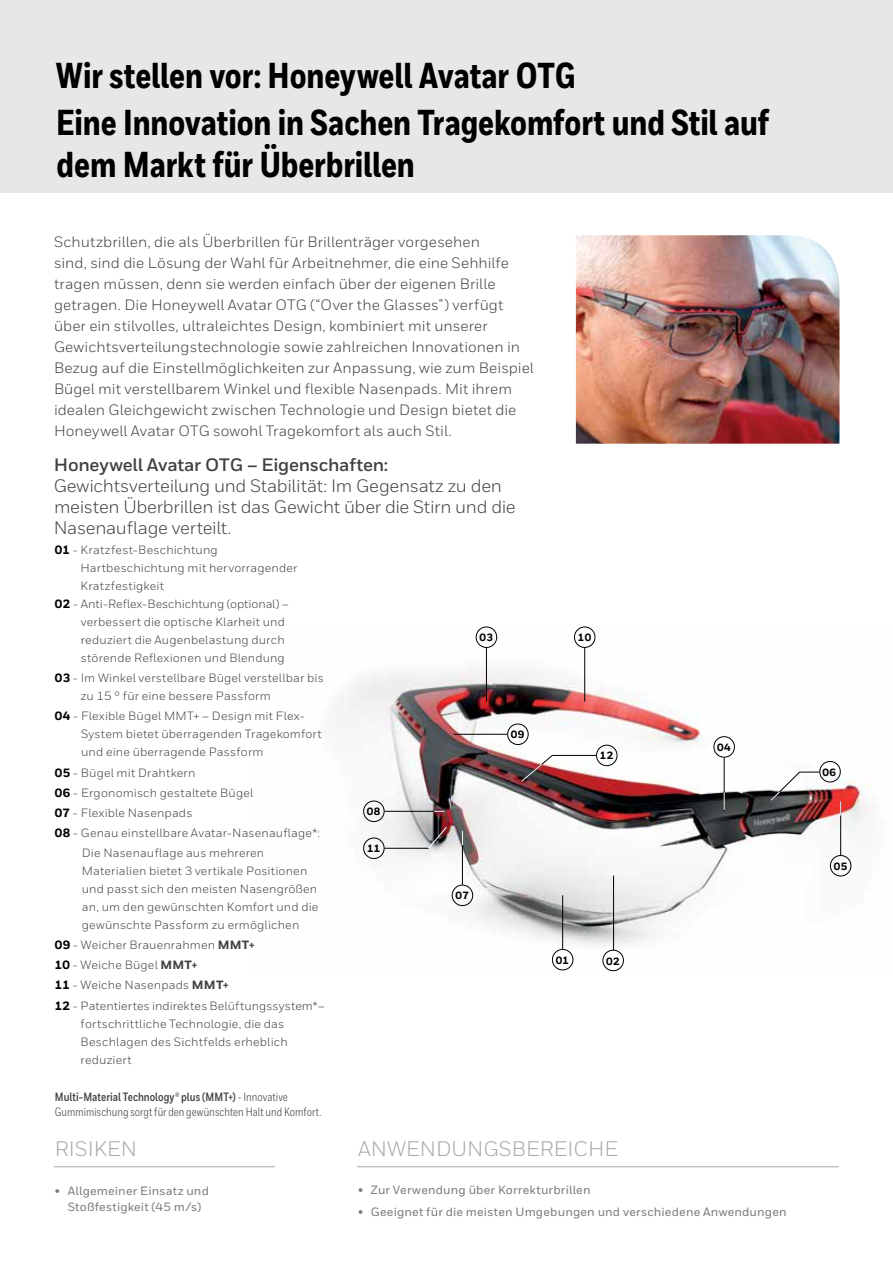
<style>
.page{position:relative;width:893px;height:1263px;background:#fff}
.page>*{position:absolute;margin:0;border:0;box-sizing:border-box;transform-origin:0 0}
.t1{font:800 36px/46.2px "Honeywell Cond";letter-spacing:-.005em;color:#000}
.t2{font:21px "Honeywell Sans";color:#a7a9ac}
.t3{font:18px/21px "Honeywell Sans";letter-spacing:-.015em;color:#414042}
.t4{font:700 18px "Honeywell Sans";letter-spacing:-.015em;color:#414042}
.t5{font:15px/21px "Honeywell Sans";letter-spacing:.005em;color:#414042}
.t6{font:12px/18px "Honeywell Sans";letter-spacing:.015em;color:#414042}
.t7{font:500 12px/15.8px "Honeywell Sans";letter-spacing:.015em;color:#77787b;text-align:center}
.t8{font:12px/15px "Honeywell Cond";letter-spacing:.005em;color:#414042}
.t9{font:12px "Honeywell Sans";letter-spacing:-.005em;color:#414042}
.t10{font:800 10.5px "Honeywell Sans";letter-spacing:.03em;color:#000}
.s1{font-weight:800;color:#000}
.s2{font-weight:800}
.s3{font-weight:700}
</style>
<div class="page">
<div style="left:0;top:0;width:893px;height:193px;background:#e6e7e8"></div>
<img style="left:576px;top:235px;width:263px;height:209px">
<hr style="left:54px;top:1166px;width:221px;height:1px;background:#a7a9ac">
<hr style="left:357px;top:1166px;width:482px;height:1px;background:#a7a9ac">
<img style="left:340px;top:628px;width:533px;height:344px">
<hr style="left:486px;top:648px;width:1px;height:53px;background:#000">
<div style="left:476px;top:626px;width:21px;height:22px;border:1px solid #000;border-radius:50%"></div>
<hr style="left:724px;top:757px;width:1px;height:54px;background:#000">
<svg style="left:724px;top:793px;width:1px;height:17px"></svg>
<div style="left:713px;top:736px;width:22px;height:21px;border:1px solid #000;border-radius:50%"></div>
<hr style="left:584px;top:648px;width:1px;height:53px;background:#000">
<div style="left:574px;top:626px;width:21px;height:22px;border:1px solid #000;border-radius:50%"></div>
<hr style="left:462px;top:831px;width:1px;height:54px;background:#000">
<hr style="left:562px;top:895px;width:1px;height:54px;background:#000">
<hr style="left:613px;top:875px;width:1px;height:77px;background:#000">
<svg style="left:462px;top:831px;width:1px;height:14px"></svg>
<div style="left:452px;top:885px;width:21px;height:21px;border:1px solid #000;border-radius:50%"></div>
<hr style="left:840px;top:801px;width:1px;height:54px;background:#000">
<svg style="left:840px;top:801px;width:1px;height:14px"></svg>
<div style="left:830px;top:855px;width:21px;height:21px;border:1px solid #000;border-radius:50%"></div>
<hr style="left:384px;top:811px;width:61px;height:1px;background:#000">
<div style="left:363px;top:801px;width:21px;height:21px;border:1px solid #000;border-radius:50%"></div>
<hr style="left:384px;top:848px;width:45px;height:1px;background:#000">
<div style="left:363px;top:838px;width:21px;height:21px;border:1px solid #000;border-radius:50%"></div>
<svg style="left:428px;top:826px;width:20px;height:23px"></svg>
<hr style="left:552px;top:755px;width:44px;height:1px;background:#000">
<div style="left:596px;top:745px;width:21px;height:21px;border:1px solid #000;border-radius:50%"></div>
<svg style="left:521px;top:754px;width:32px;height:28px"></svg>
<div style="left:819px;top:761px;width:22px;height:21px;border:1px solid #000;border-radius:50%"></div>
<hr style="left:454px;top:734px;width:53px;height:1px;background:#000">
<div style="left:507px;top:724px;width:22px;height:21px;border:1px solid #000;border-radius:50%"></div>
<svg style="left:770px;top:771px;width:49px;height:30px"></svg>
<div style="left:603px;top:950px;width:20px;height:21px;background:#fff;border-radius:50%"></div>
<div style="left:603px;top:950px;width:21px;height:21px;border:1px solid #000;border-radius:50%"></div>
<div style="left:552px;top:949px;width:21px;height:21px;background:#fff;border-radius:50%"></div>
<div style="left:552px;top:949px;width:21px;height:21px;border:1px solid #000;border-radius:50%"></div>
<h1 class="t1" style="left:56px;top:54px;width:715px">Wir stellen vor: Honeywell Avatar OTG<br>Eine Innovation in Sachen Tragekomfort und Stil auf</h1>
<h1 class="t1" style="left:57px;top:142px;width:360px">dem Markt für Überbrillen</h1>
<p class="t5" style="left:54px;top:231px;width:481px">Schutzbrillen, die als Überbrillen für Brillenträger vorgesehen<br>sind, sind die Lösung der Wahl für Arbeitnehmer, die eine Sehhilfe tragen müssen, denn sie werden einfach über der eigenen Brille getragen. Die Honeywell Avatar OTG (“Over the Glasses”) verfügt über ein stilvolles, ultraleichtes Design, kombiniert mit unserer Gewichtsverteilungstechnologie sowie zahlreichen Innovationen in Bezug auf die Einstellmöglichkeiten zur Anpassung, wie zum Beispiel Bügel mit verstellbarem Winkel und flexible Nasenpads. Mit ihrem idealen Gleichgewicht zwischen Technologie und Design bietet die Honeywell Avatar OTG sowohl Tragekomfort als auch Stil.</p>
<h3 class="t4" style="left:54px;top:454px;width:336px">Honeywell Avatar OTG – Eigenschaften:</h3>
<h3 class="t3" style="left:54px;top:476px;width:463px">Gewichtsverteilung und Stabilität: Im Gegensatz zu den meisten Überbrillen ist das Gewicht über die Stirn und die<br>Nasenauflage verteilt.</h3>
<p class="t6" style="left:55px;top:541px;width:164px"><span class="s1">01</span> - Kratzfest-Beschichtung</p>
<p class="t6" style="left:80px;top:559px;width:219px">Hartbeschichtung mit hervorragender</p>
<p class="t6" style="left:80px;top:577px;width:85px">Kratzfestigkeit</p>
<p class="t9" style="left:55px;top:597px;width:236px"><span class="s1">02</span> - Anti-Reflex-Beschichtung (optional) –</p>
<p class="t6" style="left:81px;top:613px;width:206px">verbessert die optische Klarheit und</p>
<p class="t6" style="left:81px;top:631px;width:205px">reduziert die Augenbelastung durch</p>
<p class="t6" style="left:81px;top:649px;width:206px">störende Reflexionen und Blendung</p>
<p class="t6" style="left:81px;top:669px;width:245px;text-indent:-26px"><span class="s1">03</span> - Im Winkel verstellbare Bügel verstellbar bis zu 15 ° für eine bessere Passform</p>
<p class="t6" style="left:81px;top:707px;width:242px;text-indent:-26px"><span class="s1">04</span> - Flexible Bügel MMT+ – Design mit Flex-<br>System bietet überragenden Tragekomfort und eine überragende Passform</p>
<p class="t6" style="left:55px;top:763px;width:142px"><span class="s1">05</span> - Bügel mit Drahtkern</p>
<p class="t6" style="left:55px;top:783px;width:200px"><span class="s1">06</span> - Ergonomisch gestaltete Bügel</p>
<p class="t6" style="left:55px;top:804px;width:139px"><span class="s1">07</span> - Flexible Nasenpads</p>
<p class="t6" style="left:55px;top:824px;width:267px"><span class="s1">08</span> - Genau einstellbare Avatar-Nasenauflage*:</p>
<p class="t6" style="left:82px;top:844px;width:184px">Die Nasenauflage aus mehreren</p>
<p class="t6" style="left:82px;top:862px;width:238px">Materialien bietet 3 vertikale Positionen und passt sich den meisten Nasengrößen an, um den gewünschten Komfort und die gewünschte Passform zu ermöglichen</p>
<p class="t6" style="left:55px;top:935px;width:272px;line-height:20.1px"><span class="s1">09</span> - Weicher Brauenrahmen <span class="s2">MMT+<br></span><span class="s1">10</span> - Weiche Bügel <span class="s2">MMT+<br></span><span class="s1">11</span> - Weiche Nasenpads <span class="s2">MMT+<br></span><span class="s1">12</span> - Patentiertes indirektes Belüftungssystem*–</p>
<p class="t6" style="left:81px;top:1014px;width:209px">fortschrittliche Technologie, die das<br>Beschlagen des Sichtfelds erheblich reduziert</p>
<p class="t8" style="left:55px;top:1089px;width:268px"><span class="s3">Multi-Material Technology® plus (MMT+)</span> - Innovative<br>Gummimischung sorgt für den gewünschten Halt und Komfort.</p>
<p class="t10" style="left:367px;top:805px;width:15px">08</p>
<p class="t10" style="left:367px;top:842px;width:15px">11</p>
<p class="t10" style="left:480px;top:631px;width:15px">03</p>
<p class="t10" style="left:511px;top:728px;width:15px">09</p>
<p class="t10" style="left:456px;top:889px;width:15px">07</p>
<p class="t10" style="left:578px;top:631px;width:15px">10</p>
<p class="t10" style="left:600px;top:749px;width:15px">12</p>
<p class="t10" style="left:556px;top:954px;width:15px">01</p>
<p class="t10" style="left:606px;top:954px;width:15px">02</p>
<p class="t10" style="left:717px;top:741px;width:15px">04</p>
<h2 class="t2" style="left:55px;top:1137px;width:84px">RISIKEN</h2>
<p class="t7" style="left:55px;top:1183px;width:156px">• Allgemeiner Einsatz und<br>Stoßfestigkeit (45 m/s)</p>
<h2 class="t2" style="left:358px;top:1137px;width:262px">ANWENDUNGSBEREICHE</h2>
<p class="t7" style="left:358px;top:1182px;width:234px">• Zur Verwendung über Korrekturbrillen</p>
<p class="t7" style="left:358px;top:1204px;width:430px">• Geeignet für die meisten Umgebungen und verschiedene Anwendungen</p>
<p class="t10" style="left:822px;top:766px;width:15px">06</p>
<p class="t10" style="left:834px;top:860px;width:15px">05</p>
</div>
